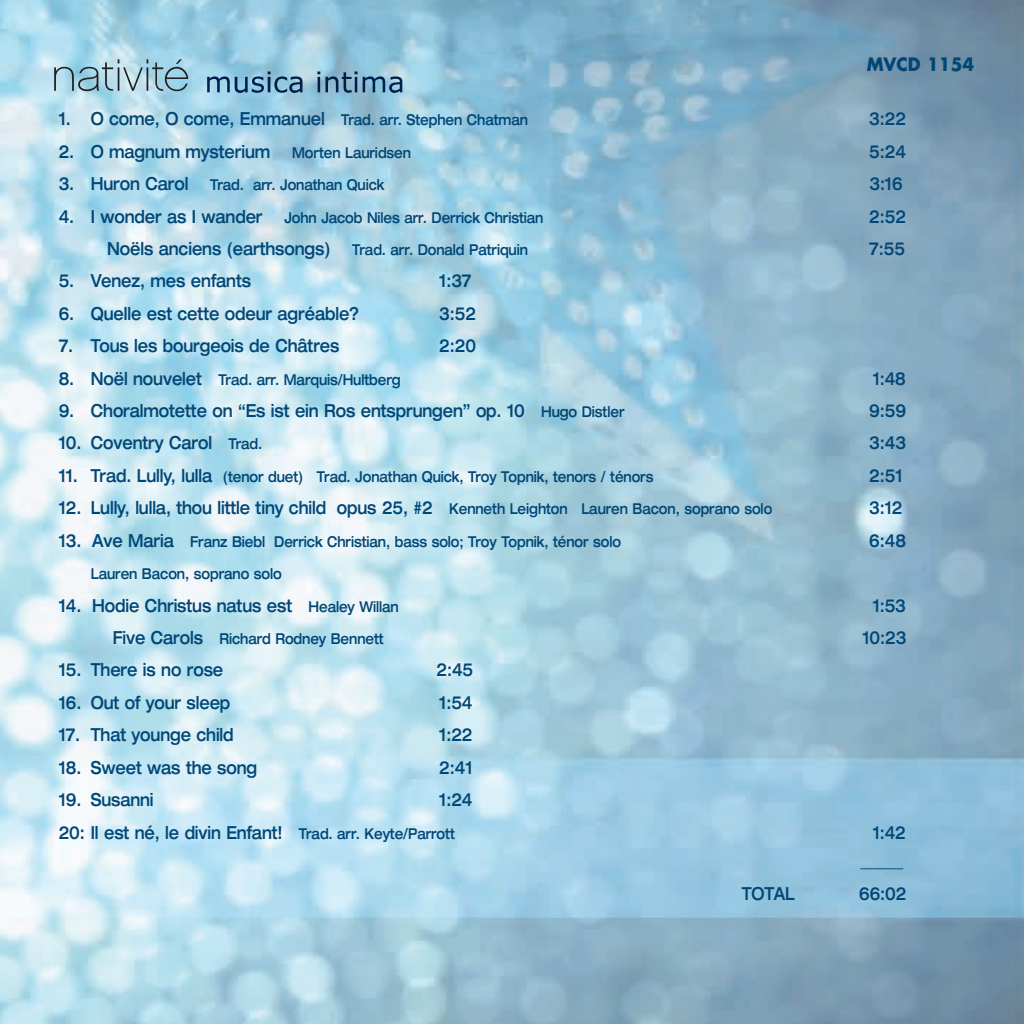
<style>
.page{position:relative;width:1024px;height:1024px;background:#fff}
.page>*{position:absolute;margin:0;border:0;box-sizing:border-box;transform-origin:0 0}
.t1{font:500 expanded 18px/32.4px "Helvetica Neue";letter-spacing:-.005em;color:#004777;scale:.8 1}
.t2{font:700 18px "Futura";color:#004777;scale:.95 1}
.t3{font:500 expanded 15px "Helvetica Neue";letter-spacing:-.005em;color:#004777;scale:.8 1}
.s1{font-size:18px}
.s2{font-size:15px}
</style>
<div class="page">
<img style="left:0;top:0;width:1023px;height:1023px">
<svg style="left:54px;top:59px;width:134px;height:32px"></svg>
<svg style="left:207px;top:71px;width:195px;height:22px"></svg>
<p class="t2" style="left:866px;top:56px;width:115px">MVCD 1154</p>
<p class="t3" style="left:59px;top:114px;width:588px"><span class="s1">1. O come, O come, Emmanuel</span> Trad. arr. Stephen Chatman</p>
<p class="t1" style="left:869px;top:104px;width:47px">3:22</p>
<p class="t1" style="left:59px;top:137px;width:442px">2. O magnum mysterium <span class="s2">Morten Lauridsen</span></p>
<p class="t1" style="left:869px;top:137px;width:47px">5:24</p>
<p class="t3" style="left:59px;top:179px;width:408px"><span class="s1">3. Huron Carol</span> Trad. arr. Jonathan Quick</p>
<p class="t1" style="left:869px;top:169px;width:43px">3:16</p>
<p class="t3" style="left:59px;top:211px;width:607px"><span class="s1">4. I wonder as I wander</span> John Jacob Niles arr. Derrick Christian</p>
<p class="t1" style="left:869px;top:202px;width:47px">2:52</p>
<p class="t1" style="left:107px;top:234px;width:527px">Noëls anciens (earthsongs) <span class="s2">Trad. arr. Donald Patriquin</span></p>
<p class="t1" style="left:869px;top:234px;width:46px">7:55</p>
<p class="t1" style="left:59px;top:266px;width:242px">5. Venez, mes enfants</p>
<p class="t1" style="left:439px;top:266px;width:42px">1:37</p>
<p class="t1" style="left:59px;top:299px;width:377px">6. Quelle est cette odeur agréable?</p>
<p class="t1" style="left:439px;top:299px;width:47px">3:52</p>
<p class="t1" style="left:59px;top:331px;width:352px">7. Tous les bourgeois de Châtres</p>
<p class="t1" style="left:439px;top:331px;width:47px">2:20</p>
<p class="t3" style="left:59px;top:373px;width:429px"><span class="s1">8. Noël nouvelet</span> Trad. arr. Marquis/Hultberg</p>
<p class="t1" style="left:872px;top:364px;width:43px">1:48</p>
<p class="t1" style="left:59px;top:396px;width:708px">9. Choralmotette on “Es ist ein Ros entsprungen” op. 10 <span class="s2">Hugo Distler</span></p>
<p class="t1" style="left:869px;top:396px;width:47px">9:59</p>
<p class="t1" style="left:59px;top:428px;width:256px">10. Coventry Carol <span class="s2">Trad.</span></p>
<p class="t1" style="left:869px;top:428px;width:47px">3:43</p>
<p class="t3" style="left:59px;top:471px;width:744px"><span class="s1">11. Trad. Lully, lulla</span> (tenor duet) Trad. Jonathan Quick, Troy Topnik, tenors / ténors</p>
<p class="t1" style="left:869px;top:461px;width:43px">2:51</p>
<p class="t1" style="left:59px;top:493px;width:893px">12. Lully, lulla, thou little tiny child opus 25, #2 <span class="s2">Kenneth Leighton Lauren Bacon, soprano solo</span></p>
<p class="t1" style="left:869px;top:493px;width:43px">3:12</p>
<p class="t3" style="left:59px;top:535px;width:704px"><span class="s1">13. Ave Maria</span> Franz Biebl Derrick Christian, bass solo; Troy Topnik, ténor solo</p>
<p class="t1" style="left:869px;top:526px;width:47px">6:48</p>
<p class="t3" style="left:91px;top:568px;width:240px">Lauren Bacon, soprano solo</p>
<p class="t1" style="left:59px;top:590px;width:426px">14. Hodie Christus natus est <span class="s2">Healey Willan</span></p>
<p class="t1" style="left:872px;top:590px;width:43px">1:53</p>
<p class="t3" style="left:113px;top:633px;width:340px"><span class="s1">Five Carols</span> Richard Rodney Bennett</p>
<p class="t1" style="left:862px;top:623px;width:56px">10:23</p>
<p class="t1" style="left:59px;top:655px;width:207px">15. There is no rose</p>
<p class="t1" style="left:436px;top:655px;width:47px">2:45</p>
<p class="t1" style="left:59px;top:688px;width:216px">16. Out of your sleep</p>
<p class="t1" style="left:439px;top:688px;width:43px">1:54</p>
<p class="t1" style="left:59px;top:720px;width:220px">17. That younge child</p>
<p class="t1" style="left:439px;top:720px;width:43px">1:22</p>
<p class="t1" style="left:59px;top:752px;width:250px">18. Sweet was the song</p>
<p class="t1" style="left:439px;top:752px;width:43px">2:41</p>
<p class="t1" style="left:59px;top:785px;width:120px">19. Susanni</p>
<p class="t1" style="left:59px;top:785px;width:518px;text-indent:380px">1:24<br>20: Il est né, le divin Enfant! <span class="s2">Trad. arr. Keyte/Parrott</span></p>
<p class="t1" style="left:860px;top:819px;width:58px;line-height:28.8px;text-align:right">1:42 ______</p>
<p class="t1" style="left:741px;top:878px;width:68px">TOTAL</p>
<p class="t1" style="left:859px;top:878px;width:61px">66:02</p>
</div>
